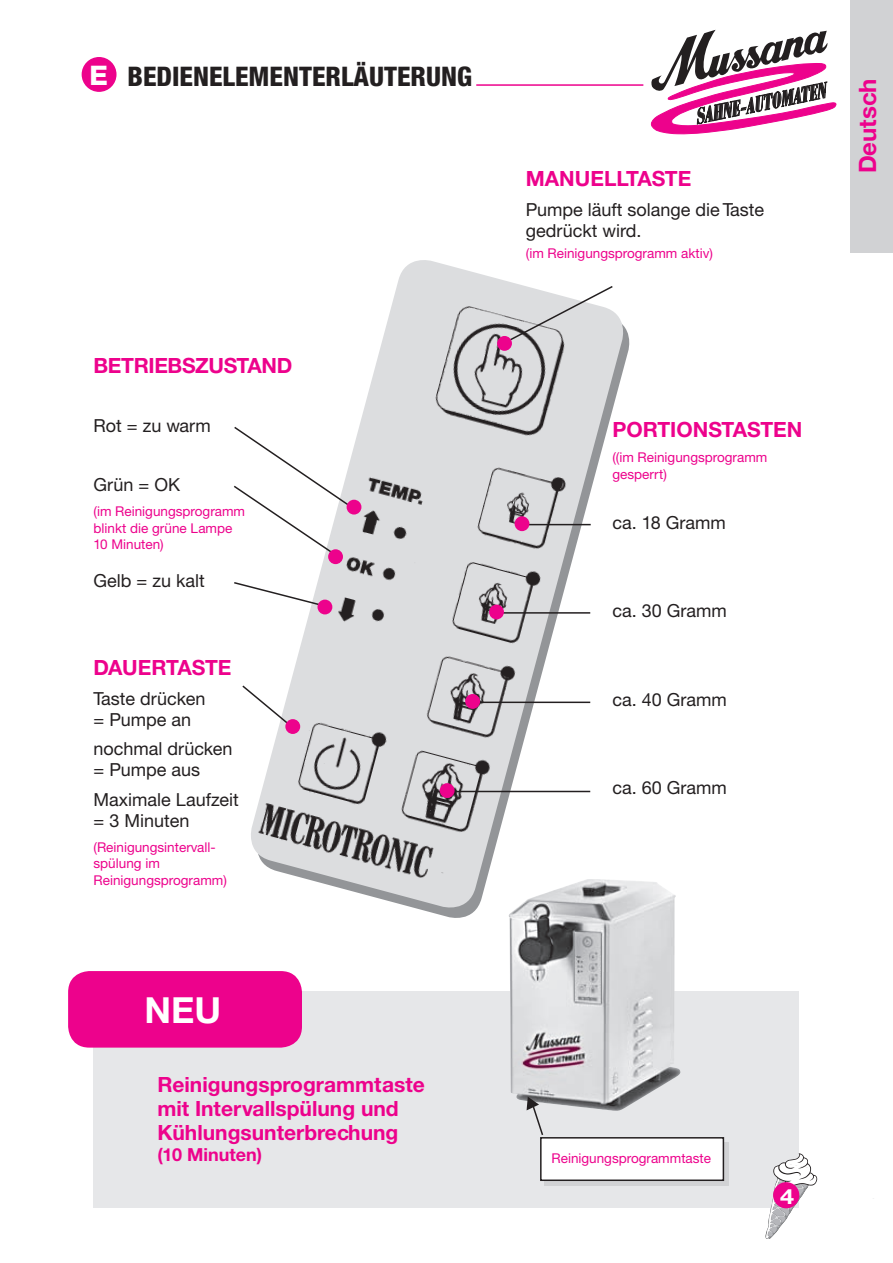
<style>
.page{position:relative;width:893px;height:1263px;background:#fff}
.page>*{position:absolute;margin:0;border:0;box-sizing:border-box;transform-origin:0 0}
.t1{font:700 36px "Helvetica Neue CE";color:#fff}
.t2{font:800 condensed 27px "Helvetica Neue";color:#231f20}
.t3{font:800 27px "Helvetica Neue CE";color:#fff}
.t4{font:700 24px "Helvetica Neue CE";color:#ed028c}
.t5{font:italic 900 condensed 21.45px "Bauer Bodoni";color:#231f20;scale:.76 1}
.t6{font:700 21px/24px "Helvetica Neue CE";color:#ed028c}
.t7{font:700 21px "Helvetica Neue CE";letter-spacing:-.02em;color:#ed028c}
.t8{font:700 21px "Helvetica Neue CE";color:#fff;scale:1.2 1}
.t9{font:18px/21px "Helvetica Neue CE";color:#231f20}
.t10{font:700 18px "Helvetica Neue CE";color:#ed028c}
.t11{font:13.5px/16.5px "Helvetica Neue CE";color:#ed028c}
</style>
<div class="page">
<div style="left:94px;top:991px;width:705px;height:217px;background:#e6e7e9"></div>
<div style="left:545px;top:1142px;width:184px;height:44px;background:#d1d2d4"></div>
<div style="left:541px;top:1138px;width:182px;height:42px;background:#fff"></div>
<div style="left:540px;top:1137px;width:184px;height:44px;border:2px solid #231f20"></div>
<div style="left:82px;top:58px;width:34px;height:33px;background:#ed028c;border-radius:50%"></div>
<div style="left:82px;top:57px;width:35px;height:35px;border:2px solid #ed028c;border-radius:50%"></div>
<svg style="left:396px;top:260px;width:233px;height:654px"></svg>
<img style="left:264px;top:288px;width:360px;height:581px">
<img style="left:251px;top:782px;width:214px;height:123px">
<svg style="left:242px;top:684px;width:50px;height:43px"></svg>
<svg style="left:504px;top:285px;width:110px;height:59px"></svg>
<div style="left:497px;top:336px;width:15px;height:15px;background:#ed028c;border-radius:50%"></div>
<svg style="left:234px;top:581px;width:95px;height:27px"></svg>
<div style="left:347px;top:500px;width:14px;height:14px;background:#ed028c;border-radius:50%"></div>
<div style="left:317px;top:600px;width:15px;height:14px;background:#ed028c;border-radius:50%"></div>
<div style="left:285px;top:719px;width:15px;height:15px;background:#ed028c;border-radius:50%"></div>
<svg style="left:234px;top:425px;width:120px;height:131px"></svg>
<div style="left:328px;top:549px;width:15px;height:15px;background:#ed028c;border-radius:50%"></div>
<hr style="left:522px;top:524px;width:69px;height:1px;background:#231f20">
<div style="left:515px;top:516px;width:14px;height:15px;background:#ed028c;border-radius:50%"></div>
<hr style="left:500px;top:612px;width:90px;height:2px;background:#231f20">
<div style="left:489px;top:604px;width:15px;height:15px;background:#ed028c;border-radius:50%"></div>
<hr style="left:475px;top:701px;width:115px;height:2px;background:#231f20">
<div style="left:465px;top:694px;width:15px;height:15px;background:#ed028c;border-radius:50%"></div>
<hr style="left:451px;top:791px;width:139px;height:1px;background:#231f20">
<div style="left:440px;top:783px;width:15px;height:15px;background:#ed028c;border-radius:50%"></div>
<svg style="left:765px;top:1153px;width:52px;height:86px"></svg>
<div style="left:774px;top:1183px;width:24px;height:24px;background:#ed028c;border-radius:50%"></div>
<div style="left:773px;top:1182px;width:26px;height:26px;border:2px solid #ed028c;border-radius:50%"></div>
<img style="left:508px;top:879px;width:173px;height:232px">
<svg style="left:527px;top:1097px;width:17px;height:38px"></svg>
<hr style="left:476px;top:84px;width:167px;height:2px;background:#ed028c">
<div style="left:68px;top:971px;width:234px;height:76px;background:#ed028c;border-radius:21px"></div>
<svg style="left:651px;top:30px;width:185px;height:104px"></svg>
<div style="left:850px;top:0;width:43px;height:253px;background:#d1d2d4"></div>
<h2 class="t3" style="left:90px;top:59px;width:20px">E</h2>
<h2 class="t2" style="left:128px;top:59px;width:346px">BEDIENELEMENTERLÄUTERUNG</h2>
<h3 class="t6" style="left:94px;top:354px;width:200px">BETRIEBSzUSTAND</h3>
<h3 class="t9" style="left:94px;top:416px;width:119px">Rot = zu warm</h3>
<h3 class="t9" style="left:94px;top:475px;width:88px">Grün = OK</h3>
<p class="t11" style="left:94px;top:503px;width:153px">(im Reinigungsprogramm blinkt die grüne Lampe<br>10 Minuten)</p>
<h3 class="t9" style="left:94px;top:570px;width:113px">Gelb = zu kalt</h3>
<h3 class="t7" style="left:94px;top:655px;width:139px">DAUERTASTE</h3>
<h3 class="t9" style="left:94px;top:688px;width:113px">Taste drücken = Pumpe an</h3>
<h3 class="t9" style="left:94px;top:738px;width:141px">nochmal drücken = Pumpe aus</h3>
<h3 class="t9" style="left:94px;top:789px;width:147px">Maximale Laufzeit = 3 Minuten</h3>
<p class="t11" style="left:94px;top:839px;width:135px">(Reinigungsintervall&shy;spülung im<br>Reinigungsprogramm)</p>
<h1 class="t1" style="left:144px;top:988px;width:78px">NEU</h1>
<h3 class="t6" style="left:157px;top:1073px;width:269px">Reinigungsprogrammtaste mit Intervallspülung und<br>Kühlungsunterbrechung</h3>
<h3 class="t10" style="left:157px;top:1143px;width:106px">(10 Minuten)</h3>
<h3 class="t5" style="left:693px;top:105px;width:175px;rotate:-12deg">SAHNE-AUTOMATEN</h3>
<h3 class="t4" style="left:853px;top:173px;width:96px;rotate:-90deg">Deutsch</h3>
<h3 class="t6" style="left:526px;top:167px;width:167px">MANUEllTASTE</h3>
<h3 class="t9" style="left:526px;top:199px;width:240px">Pumpe läuft solange die Taste gedrückt wird.</h3>
<p class="t11" style="left:526px;top:245px;width:189px">(im Reinigungsprogramm aktiv)</p>
<h3 class="t6" style="left:612px;top:418px;width:192px">PORTIONSTASTEN</h3>
<p class="t11" style="left:612px;top:449px;width:157px">((im Reinigungsprogramm gesperrt)</p>
<h3 class="t9" style="left:612px;top:512px;width:115px">ca. 18 Gramm</h3>
<h3 class="t9" style="left:612px;top:600px;width:116px">ca. 30 Gramm</h3>
<h3 class="t9" style="left:612px;top:689px;width:116px">ca. 40 Gramm</h3>
<h3 class="t9" style="left:612px;top:777px;width:116px">ca. 60 Gramm</h3>
<p class="t11" style="left:552px;top:1150px;width:161px">Reinigungsprogrammtaste</p>
<h3 class="t8" style="left:780px;top:1183px;width:13px">4</h3>
</div>
